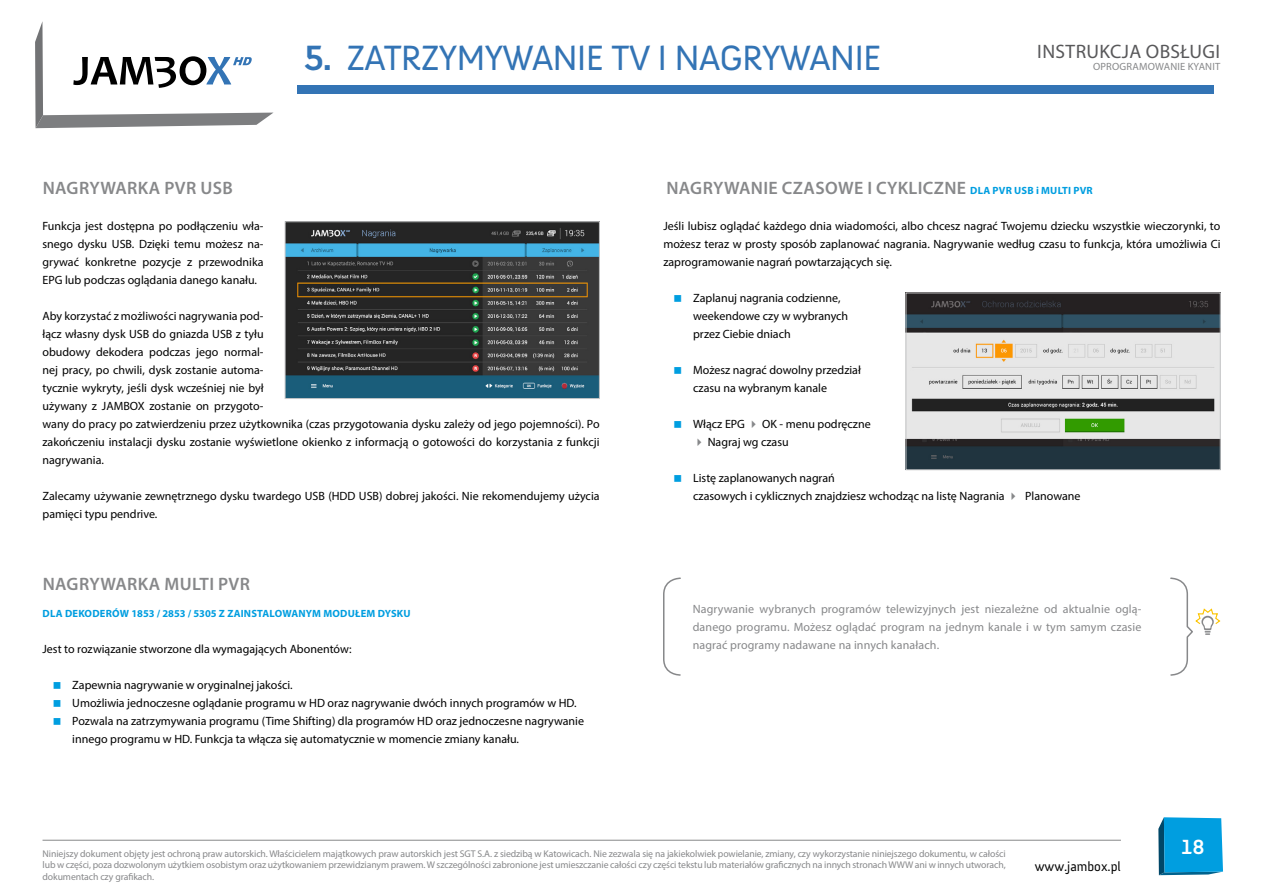
<style>
.page{position:relative;width:1263px;height:893px;background:#fff}
.page>*{position:absolute;margin:0;border:0;box-sizing:border-box;transform-origin:0 0}
.t1{font:36px "Anivers";letter-spacing:-.025em;color:#3374b5}
.t2{font:700 21px "Anivers";color:#fff}
.t3{font:19.5px "Myriad Pro";letter-spacing:.02em;color:#58585a}
.t4{font:600 18px "Myriad Pro";letter-spacing:.02em;color:#87888a}
.t5{font:13.5px "Anivers";color:#000}
.t6{font:12px/18px "Myriad Pro";color:#000}
.t7{font:12px/18px "Myriad Pro";letter-spacing:.01em;color:#87888a;text-align:justify}
.t8{font:700 10.5px "Myriad Pro";letter-spacing:.02em;color:#009ee0}
.t9{font:10.5px "Myriad Pro";letter-spacing:.02em;color:#87888a}
.t10{font:9.75px/11.7px "Myriad Pro";letter-spacing:-.01em;color:#87888a;text-align:justify}
.s1{font-weight:700}
.s2{font-weight:700;font-size:10.5px;color:#009ee0}
.s3{color:#87888a}
</style>
<div class="page">
<svg style="left:35px;top:21px;width:238px;height:107px"></svg>
<hr style="left:43px;top:840px;width:1078px;height:1px;background:#87888a">
<svg style="left:1158px;top:817px;width:65px;height:58px;background:#0e9ad5"></svg>
<div style="left:297px;top:85px;width:916px;height:9px;background:#3374b5"></div>
<img style="left:908px;top:295px;width:310px;height:173px">
<div style="left:906px;top:293px;width:314px;height:177px;border:1px solid #c6c7c8"></div>
<svg style="left:663px;top:577px;width:18px;height:99px"></svg>
<svg style="left:1170px;top:577px;width:51px;height:99px"></svg>
<img style="left:287px;top:224px;width:311px;height:173px">
<div style="left:285px;top:222px;width:315px;height:177px;border:1px solid #c6c7c8"></div>
<h1 class="t1" style="left:304px;top:38px;width:579px"><span class="s1">5.</span> ZATRZYMYWANIE TV I NAGRYWANIE</h1>
<h3 class="t3" style="left:1037px;top:40px;width:184px">INSTRUKCJA OBSŁUGI</h3>
<p class="t9" style="left:1093px;top:60px;width:129px">OPROGRAMOWANIE KYANIT</p>
<h3 class="t4" style="left:43px;top:177px;width:192px">NAGRYWARKA PVR USB</h3>
<p class="t6" style="left:43px;top:217px;width:223px;text-align:justify">Funkcja jest dostępna po podłączeniu wła&shy;snego dysku USB. Dzięki temu możesz na&shy;grywać konkretne pozycje z przewodnika EPG lub podczas oglądania danego kanału.</p>
<p class="t6" style="left:43px;top:307px;width:559px">Aby korzystać z możliwości nagrywania pod-<br>łącz własny dysk USB do gniazda USB z tyłu<br>obudowy dekodera podczas jego normal-<br>nej pracy, po chwili, dysk zostanie automa-<br>tycznie wykryty, jeśli dysk wcześniej nie był<br>używany z JAMBOX zostanie on przygoto-<br>wany do pracy po zatwierdzeniu przez użytkownika (czas przygotowania dysku zależy od jego pojemności). Po zakończeniu instalacji dysku zostanie wyświetlone okienko z informacją o gotowości do korzystania z funkcji nagrywania.</p>
<p class="t6" style="left:43px;top:487px;width:559px">Zalecamy używanie zewnętrznego dysku twardego USB (HDD USB) dobrej jakości. Nie rekomendujemy użycia pamięci typu pendrive.</p>
<h3 class="t4" style="left:43px;top:573px;width:209px">NAGRYWARKA MULTI PVR</h3>
<p class="t8" style="left:43px;top:607px;width:370px">DLA DEKODERÓW 1853 / 2853 / 5305 Z ZAINSTALOWANYM MODUŁEM DYSKU</p>
<p class="t6" style="left:43px;top:640px;width:311px">Jest to rozwiązanie stworzone dla wymagających Abonentów:</p>
<p class="t6" style="left:72px;top:676px;width:513px">Zapewnia nagrywanie w oryginalnej jakości.<br>Umożliwia jednoczesne oglądanie programu w HD oraz nagrywanie dwóch innych programów w HD.<br>Pozwala na zatrzymywania programu (Time Shifting) dla programów HD oraz jednoczesne nagrywanie innego programu w HD. Funkcja ta włącza się automatycznie w momencie zmiany kanału.</p>
<h3 class="t4" style="left:666px;top:177px;width:428px">NAGRYWANIE CZASOWE I CYKLICZNE <span class="s2">DLA PVR USB i MULTI PVR</span></h3>
<p class="t6" style="left:663px;top:217px;width:559px;text-align:justify">Jeśli lubisz oglądać każdego dnia wiadomości, albo chcesz nagrać Twojemu dziecku wszystkie wieczorynki, to możesz teraz w prosty sposób zaplanować nagrania. Nagrywanie według czasu to funkcja, która umożliwia Ci zaprogramowanie nagrań powtarzających się.</p>
<p class="t6" style="left:693px;top:289px;width:157px">Zaplanuj nagrania codzienne, weekendowe czy w wybranych przez Ciebie dniach</p>
<p class="t6" style="left:693px;top:361px;width:169px">Możesz nagrać dowolny przedział czasu na wybranym kanale</p>
<p class="t6" style="left:693px;top:415px;width:179px">Włącz EPG <span class="s3">✔</span> OK - menu podręczne</p>
<p class="t6" style="left:693px;top:433px;width:97px"><span class="s3">✔</span> Nagraj wg czasu</p>
<p class="t6" style="left:693px;top:469px;width:389px">Listę zaplanowanych nagrań<br>czasowych i cyklicznych znajdziesz wchodząc na listę Nagrania <span class="s3">✔</span> Planowane</p>
<p class="t7" style="left:693px;top:600px;width:450px">Nagrywanie wybranych programów telewizyjnych jest niezależne od aktualnie oglą&shy;danego programu. Możesz oglądać program na jednym kanale i w tym samym czasie nagrać programy nadawane na innych kanałach.</p>
<p class="t10" style="left:43px;top:847px;width:965px">Niniejszy dokument objęty jest ochroną praw autorskich. Właścicielem majątkowych praw autorskich jest SGT S.A. z siedzibą w Katowicach. Nie zezwala się na jakiekolwiek powielanie, zmiany, czy wykorzystanie niniejszego dokumentu, w całości lub w części, poza dozwolonym użytkiem osobistym oraz użytkowaniem przewidzianym prawem. W szczególności zabronione jest umieszczanie całości czy części tekstu lub materiałów graficznych na innych stronach WWW ani w innych utworach, dokumentach czy grafikach.</p>
<p class="t5" style="left:1035px;top:859px;width:88px">www.jambox.pl</p>
<h2 class="t2" style="left:1181px;top:835px;width:25px">18</h2>
</div>
